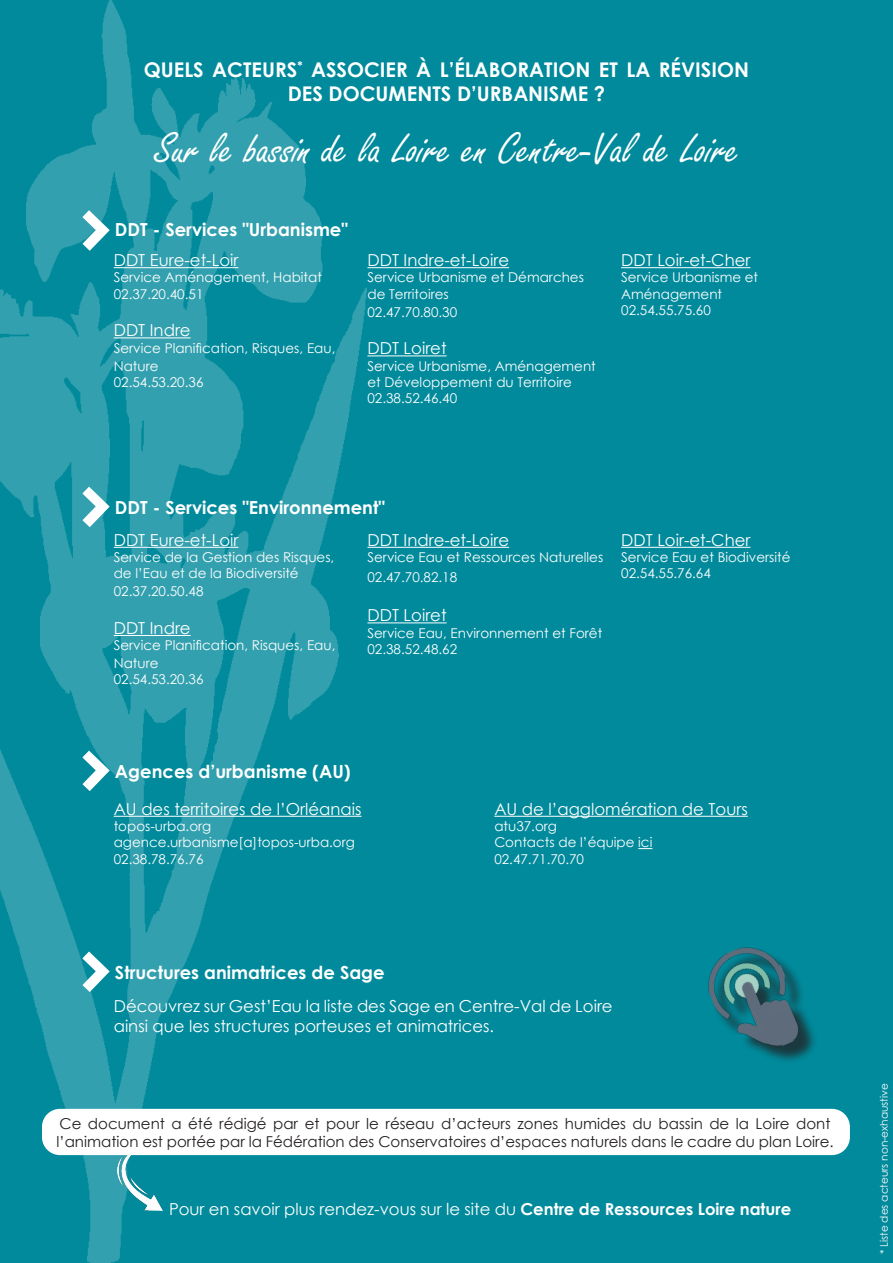
<style>
.page{position:relative;width:893px;height:1263px;background:#008a9b}
.page>*{position:absolute;margin:0;border:0;box-sizing:border-box;transform-origin:0 0}
.t1{font:46.35px "Freestyle Script";color:#fff}
.Corps_de_texte{font:700 20.25px/24.3px "Century Gothic";color:#fff;text-align:center}
.Corps_de_texte-2{font:700 18px "Century Gothic";color:#fff}
.Corps_de_texte-3{font:16.5px/19.8px "Century Gothic";color:#fff}
.Corps_de_texte-4{font:15px/18px "Century Gothic";color:#231f20}
.Corps_de_texte-5{font:13.5px/16.2px "Century Gothic";color:#fff}
.Corps_de_texte-6{font:10.5px "Century Gothic";color:#fff}
.s1{font-weight:700}
</style>
<div class="page">
<div style="left:712px;top:950px;width:105px;height:114px;background:#231f20;opacity:.75"></div>
<img style="left:708px;top:947px;width:102px;height:117px">
<img style="left:0;top:0;width:366px;height:1263px">
<hr style="left:114px;top:267px;width:124px;height:1px;background:#fff">
<hr style="left:114px;top:337px;width:77px;height:1px;background:#fff">
<hr style="left:367px;top:267px;width:142px;height:1px;background:#fff">
<hr style="left:367px;top:355px;width:80px;height:1px;background:#fff">
<hr style="left:621px;top:267px;width:129px;height:1px;background:#fff">
<hr style="left:114px;top:547px;width:124px;height:1px;background:#fff">
<hr style="left:114px;top:635px;width:77px;height:1px;background:#fff">
<hr style="left:367px;top:547px;width:142px;height:1px;background:#fff">
<hr style="left:367px;top:622px;width:80px;height:1px;background:#fff">
<hr style="left:621px;top:547px;width:129px;height:1px;background:#fff">
<hr style="left:114px;top:816px;width:248px;height:1px;background:#fff">
<hr style="left:494px;top:816px;width:254px;height:1px;background:#fff">
<svg style="left:82px;top:210px;width:28px;height:41px"></svg>
<svg style="left:82px;top:487px;width:28px;height:40px"></svg>
<svg style="left:82px;top:750px;width:28px;height:41px"></svg>
<svg style="left:82px;top:951px;width:28px;height:41px"></svg>
<div style="left:42px;top:1109px;width:808px;height:46px;background:#fff;border-radius:18px"></div>
<svg style="left:638px;top:848px;width:14px;height:1px"></svg>
<p class="Corps_de_texte" style="left:144px;top:56px;width:607px">QUELS ACTEURS<sup>*</sup> ASSOCIER À L’ÉLABORATION ET LA RÉVISION<br>DES DOCUMENTS D’URBANISME ?</p>
<p class="t1" style="left:155px;top:124px;width:586px">Sur le bassin de la Loire en Centre-Val de Loire</p>
<p class="Corps_de_texte-2" style="left:115px;top:215px;width:234px">DDT - Services "Urbanisme"</p>
<p class="Corps_de_texte-3" style="left:114px;top:250px;width:126px">DDT Eure-et-Loir</p>
<p class="Corps_de_texte-5" style="left:114px;top:269px;width:210px">Service Aménagement, Habitat<br>02.37.20.40.51</p>
<p class="Corps_de_texte-3" style="left:114px;top:320px;width:78px">DDT Indre</p>
<p class="Corps_de_texte-5" style="left:114px;top:338px;width:223px;line-height:18px">Service Planification, Risques, Eau,<br>Nature</p>
<p class="Corps_de_texte-5" style="left:114px;top:373px;width:91px">02.54.53.20.36</p>
<p class="Corps_de_texte-3" style="left:367px;top:250px;width:143px">DDT Indre-et-Loire</p>
<p class="Corps_de_texte-5" style="left:367px;top:269px;width:218px">Service Urbanisme et Démarches de Territoires</p>
<p class="Corps_de_texte-5" style="left:367px;top:303px;width:91px">02.47.70.80.30</p>
<p class="Corps_de_texte-3" style="left:367px;top:338px;width:81px">DDT Loiret</p>
<p class="Corps_de_texte-5" style="left:367px;top:357px;width:230px">Service Urbanisme, Aménagement et Développement du Territoire</p>
<p class="Corps_de_texte-5" style="left:367px;top:390px;width:91px">02.38.52.46.40</p>
<p class="Corps_de_texte-3" style="left:621px;top:250px;width:131px">DDT Loir-et-Cher</p>
<p class="Corps_de_texte-5" style="left:621px;top:269px;width:139px">Service Urbanisme et<br>Aménagement</p>
<p class="Corps_de_texte-5" style="left:621px;top:301px;width:91px">02.54.55.75.60</p>
<p class="Corps_de_texte-2" style="left:115px;top:493px;width:272px">DDT - Services "Environnement"</p>
<p class="Corps_de_texte-3" style="left:114px;top:530px;width:126px">DDT Eure-et-Loir</p>
<p class="Corps_de_texte-5" style="left:114px;top:549px;width:222px">Service de la Gestion des Risques, de l’Eau et de la Biodiversité</p>
<p class="Corps_de_texte-5" style="left:114px;top:583px;width:91px">02.37.20.50.48</p>
<p class="Corps_de_texte-3" style="left:114px;top:618px;width:78px">DDT Indre</p>
<p class="Corps_de_texte-5" style="left:114px;top:636px;width:223px;line-height:18px">Service Planification, Risques, Eau,<br>Nature</p>
<p class="Corps_de_texte-5" style="left:114px;top:671px;width:91px">02.54.53.20.36</p>
<p class="Corps_de_texte-3" style="left:367px;top:530px;width:143px">DDT Indre-et-Loire</p>
<p class="Corps_de_texte-5" style="left:367px;top:549px;width:237px">Service Eau et Ressources Naturelles</p>
<p class="Corps_de_texte-5" style="left:367px;top:568px;width:91px">02.47.70.82.18</p>
<p class="Corps_de_texte-3" style="left:367px;top:605px;width:81px">DDT Loiret</p>
<p class="Corps_de_texte-5" style="left:367px;top:624px;width:236px">Service Eau, Environnement et Forêt</p>
<p class="Corps_de_texte-5" style="left:367px;top:640px;width:91px">02.38.52.48.62</p>
<p class="Corps_de_texte-3" style="left:621px;top:530px;width:131px">DDT Loir-et-Cher</p>
<p class="Corps_de_texte-5" style="left:621px;top:549px;width:171px">Service Eau et Biodiversité</p>
<p class="Corps_de_texte-5" style="left:621px;top:565px;width:91px">02.54.55.76.64</p>
<p class="Corps_de_texte-2" style="left:115px;top:757px;width:237px">Agences d’urbanisme (AU)</p>
<p class="Corps_de_texte-3" style="left:114px;top:798px;width:249px">AU des territoires de l’Orléanais</p>
<p class="Corps_de_texte-5" style="left:114px;top:818px;width:99px">topos-urba.org</p>
<p class="Corps_de_texte-5" style="left:114px;top:834px;width:243px">agence.urbanisme[a]topos-urba.org</p>
<p class="Corps_de_texte-5" style="left:114px;top:850px;width:91px">02.38.78.76.76</p>
<p class="Corps_de_texte-3" style="left:494px;top:798px;width:255px">AU de l’agglomération de Tours</p>
<p class="Corps_de_texte-5" style="left:494px;top:818px;width:64px">atu37.org</p>
<p class="Corps_de_texte-5" style="left:494px;top:834px;width:160px">Contacts de l’équipe ici</p>
<p class="Corps_de_texte-5" style="left:494px;top:850px;width:91px">02.47.71.70.70</p>
<p class="Corps_de_texte-2" style="left:115px;top:958px;width:271px">Structures animatrices de Sage</p>
<p class="Corps_de_texte-3" style="left:114px;top:996px;width:500px">Découvrez sur Gest’Eau la liste des Sage en Centre-Val de Loire ainsi que les structures porteuses et animatrices.</p>
<p class="Corps_de_texte-4" style="left:56px;top:1114px;width:779px">Ce document a été rédigé par et pour le réseau d’acteurs zones humides du bassin de la Loire dont l’animation est portée par la Fédération des Conservatoires d’espaces naturels dans le cadre du plan Loire.</p>
<p class="Corps_de_texte-3" style="left:169px;top:1199px;width:624px">Pour en savoir plus rendez-vous sur le site du <span class="s1">Centre de Ressources Loire nature</span></p>
<p class="Corps_de_texte-6" style="left:876px;top:1254px;width:172px;rotate:-90deg">* Liste des acteurs non-exhaustive</p>
</div>
